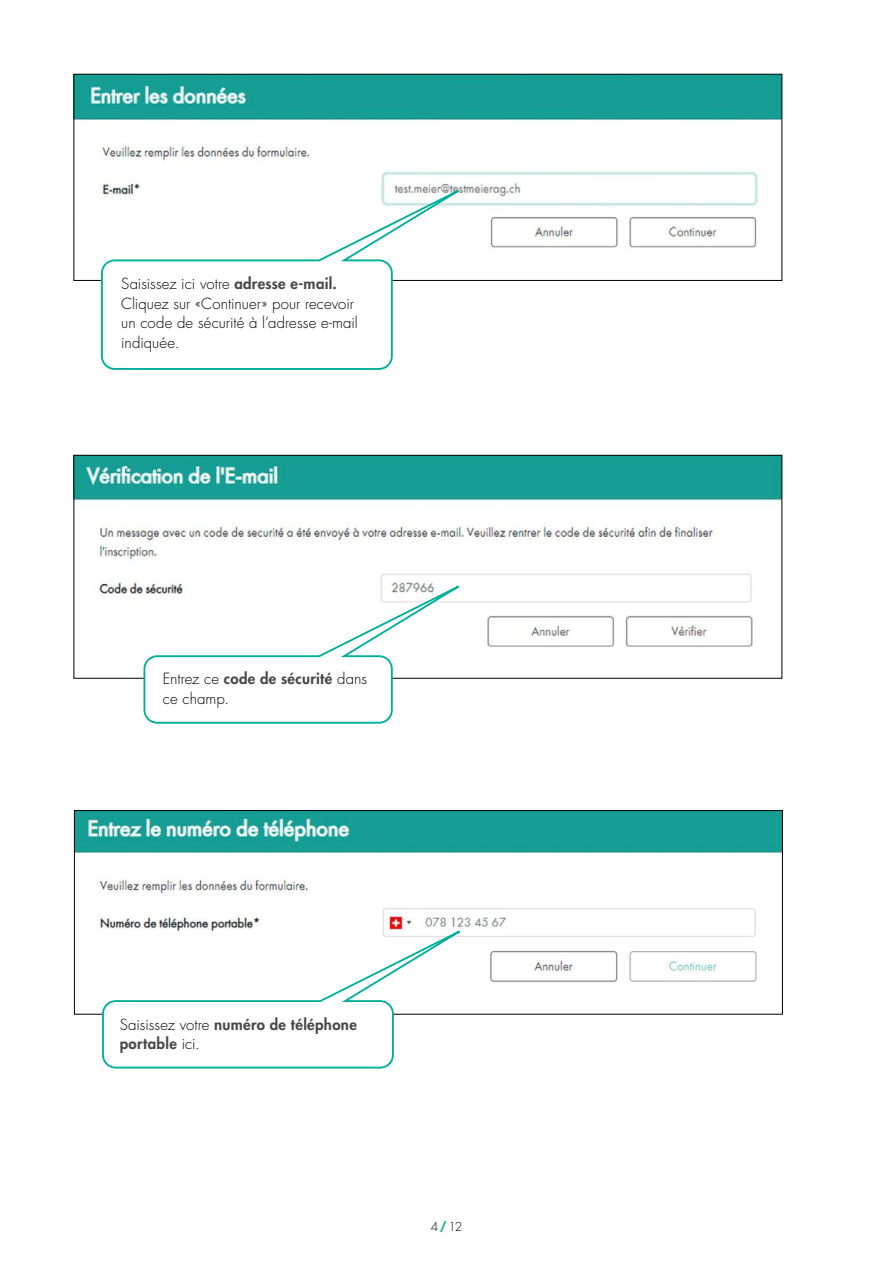
<style>
.page{position:relative;width:893px;height:1263px;background:#fff}
.page>*{position:absolute;margin:0;border:0;box-sizing:border-box;transform-origin:0 0}
.t1{font:300 15px/19.5px "Futura Std";color:#000}
.t2{font:800 15px/19.5px "Futura Std";letter-spacing:.025em;color:#474847}
.t3{font:300 12px "Futura Std";color:#000}
.s1{font-weight:800;color:#474847}
.s2{font-weight:300;color:#000}
.s3{font-weight:700;color:#00af9a}
</style>
<div class="page">
<img style="left:76px;top:812px;width:705px;height:170px">
<img style="left:76px;top:457px;width:704px;height:190px">
<img style="left:76px;top:76px;width:704px;height:172px">
<svg style="left:100px;top:169px;width:398px;height:201px"></svg>
<svg style="left:143px;top:565px;width:355px;height:159px"></svg>
<svg style="left:101px;top:909px;width:398px;height:160px"></svg>
<p class="t1" style="left:121px;top:274px;width:238px">Saisissez ici votre <span class="s1">adresse e-mail.<br></span>Cliquez sur «Continuer» pour recevoir un code de sécurité à l’adresse e-mail indiquée.</p>
<p class="t1" style="left:163px;top:670px;width:206px">Entrez ce <span class="s1">code de sécurité</span> dans ce champ.</p>
<p class="t2" style="left:120px;top:1014px;width:239px"><span class="s2">Saisissez votre</span> numéro de téléphone portable <span class="s2">ici.</span></p>
<p class="t3" style="left:431px;top:1219px;width:33px">4<span class="s3">/</span>12</p>
</div>
